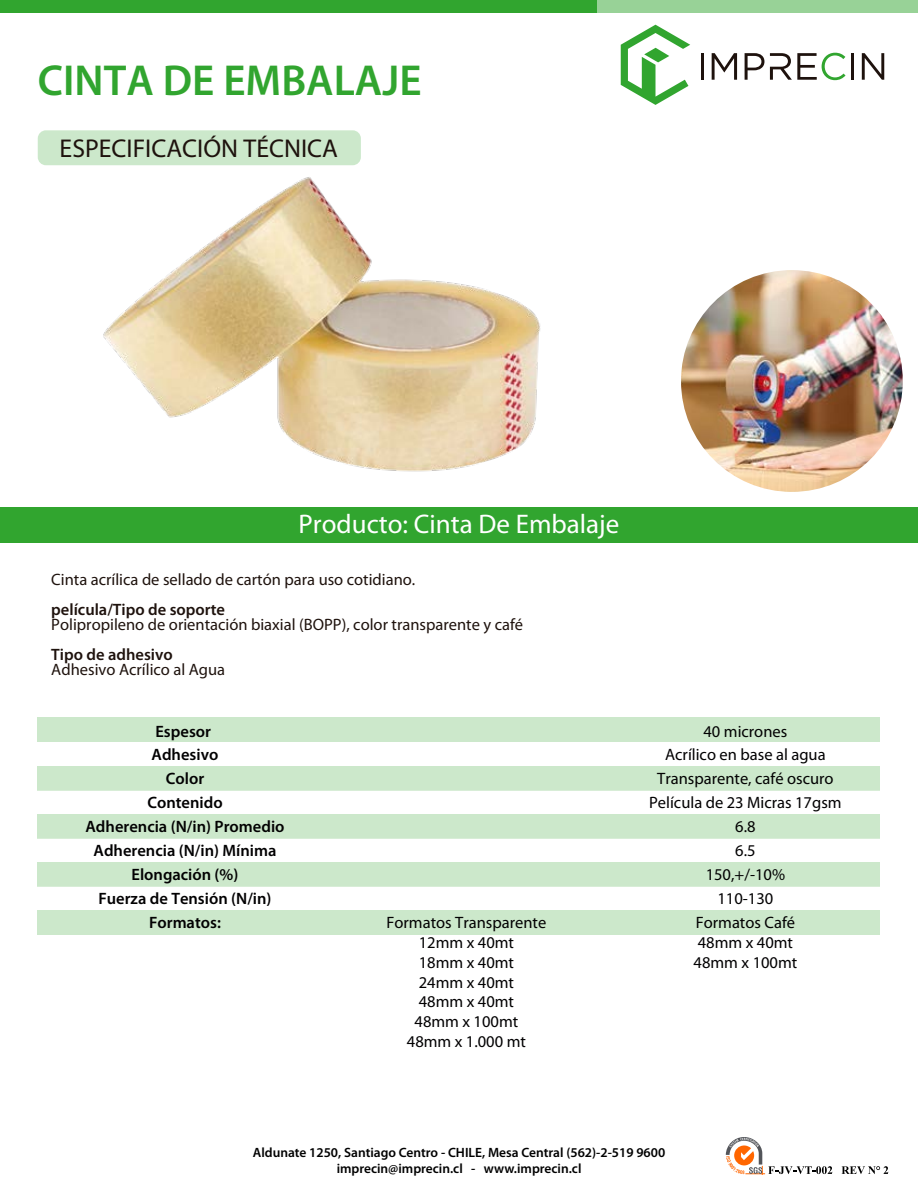
<style>
.page{position:relative;width:918px;height:1188px;background:#fff}
.page>*{position:absolute;margin:0;border:0;box-sizing:border-box;transform-origin:0 0}
.t1{font:600 43.5px "Myriad Pro";color:#31a52f}
.t2{font:27px "Myriad Pro";color:#fff}
.t3{font:25.8px "Myriad Pro";color:#1e120d}
.t4{font:16.5px/19.8px "Myriad Pro";color:#020102;text-align:center}
.t5{font:16.5px "Myriad Pro";color:#1e120d}
.t6{font:600 16.5px/23.9px "Myriad Pro";color:#020102;text-align:center}
.t7{font:600 16.5px "Myriad Pro";color:#1e120d}
.t8{font:600 13.5px/16.2px "Myriad Pro";color:#000;text-align:center}
</style>
<div class="page">
<div style="left:0;top:0;width:597px;height:13px;background:#31a52f"></div>
<div style="left:597px;top:0;width:321px;height:13px;background:#98d297"></div>
<hr style="left:701px;top:53px;width:3px;height:27px;background:#1e120d">
<svg style="left:712px;top:53px;width:25px;height:27px"></svg>
<svg style="left:745px;top:53px;width:19px;height:27px"></svg>
<hr style="left:851px;top:53px;width:3px;height:27px;background:#1e120d">
<svg style="left:862px;top:53px;width:22px;height:27px"></svg>
<svg style="left:770px;top:53px;width:76px;height:27px"></svg>
<svg style="left:621px;top:25px;width:69px;height:80px"></svg>
<svg style="left:726px;top:1137px;width:106px;height:38px"></svg>
<svg style="left:842px;top:1166px;width:46px;height:8px"></svg>
<div style="left:0;top:507px;width:918px;height:36px;background:#31a52f"></div>
<div style="left:38px;top:130px;width:323px;height:35px;background:#cce8cb;border-radius:8px"></div>
<div style="left:38px;top:766px;width:842px;height:24px;background:#cce8cb"></div>
<div style="left:38px;top:814px;width:842px;height:24px;background:#cce8cb"></div>
<div style="left:38px;top:862px;width:842px;height:24px;background:#cce8cb"></div>
<div style="left:38px;top:910px;width:842px;height:24px;background:#cce8cb"></div>
<div style="left:38px;top:718px;width:842px;height:24px;background:#cce8cb"></div>
<img style="left:103px;top:177px;width:438px;height:295px">
<img style="left:681px;top:270px;width:222px;height:222px;border-radius:111px">
<h1 class="t1" style="left:38px;top:52px;width:385px">CINTA DE EMBALAJE</h1>
<h3 class="t3" style="left:60px;top:132px;width:280px">ESPECIFICACIÓN TÉCNICA</h3>
<h2 class="t2" style="left:299px;top:508px;width:322px">Producto: Cinta De Embalaje</h2>
<p class="t5" style="left:51px;top:570px;width:366px">Cinta acrílica de sellado de cartón para uso cotidiano.</p>
<p class="t7" style="left:51px;top:599px;width:175px">película/Tipo de soporte</p>
<p class="t5" style="left:51px;top:615px;width:473px">Polipropileno de orientación biaxial (BOPP), color transparente y café</p>
<p class="t7" style="left:51px;top:644px;width:123px">Tipo de adhesivo</p>
<p class="t5" style="left:51px;top:660px;width:175px">Adhesivo Acrílico al Agua</p>
<p class="t6" style="left:85px;top:719px;width:201px">Espesor<br>Adhesivo<br>Color<br>Contenido<br>Adherencia (N/in) Promedio<br>Adherencia (N/in) Mínima<br>Elongación (%)<br>Fuerza de Tensión (N/in)</p>
<p class="t4" style="left:649px;top:719px;width:194px;line-height:23.9px">40 micrones<br>Acrílico en base al agua<br>Transparente, café oscuro<br>Película de 23 Micras 17gsm<br>6.8<br>6.5<br>150,+/-10%<br>110-130</p>
<p class="t6" style="left:149px;top:910px;width:73px">Formatos:</p>
<p class="t4" style="left:386px;top:913px;width:161px">Formatos Transparente<br>12mm x 40mt<br>18mm x 40mt<br>24mm x 40mt<br>48mm x 40mt<br>48mm x 100mt<br>48mm x 1.000 mt</p>
<p class="t4" style="left:694px;top:913px;width:105px;text-align:left">Formatos Café<br>48mm x 40mt<br>48mm x 100mt</p>
<p class="t8" style="left:253px;top:1144px;width:414px">Aldunate 1250, Santiago Centro - CHILE, Mesa Central (562)-2-519 9600 imprecin@imprecin.cl - www.imprecin.cl</p>
</div>
